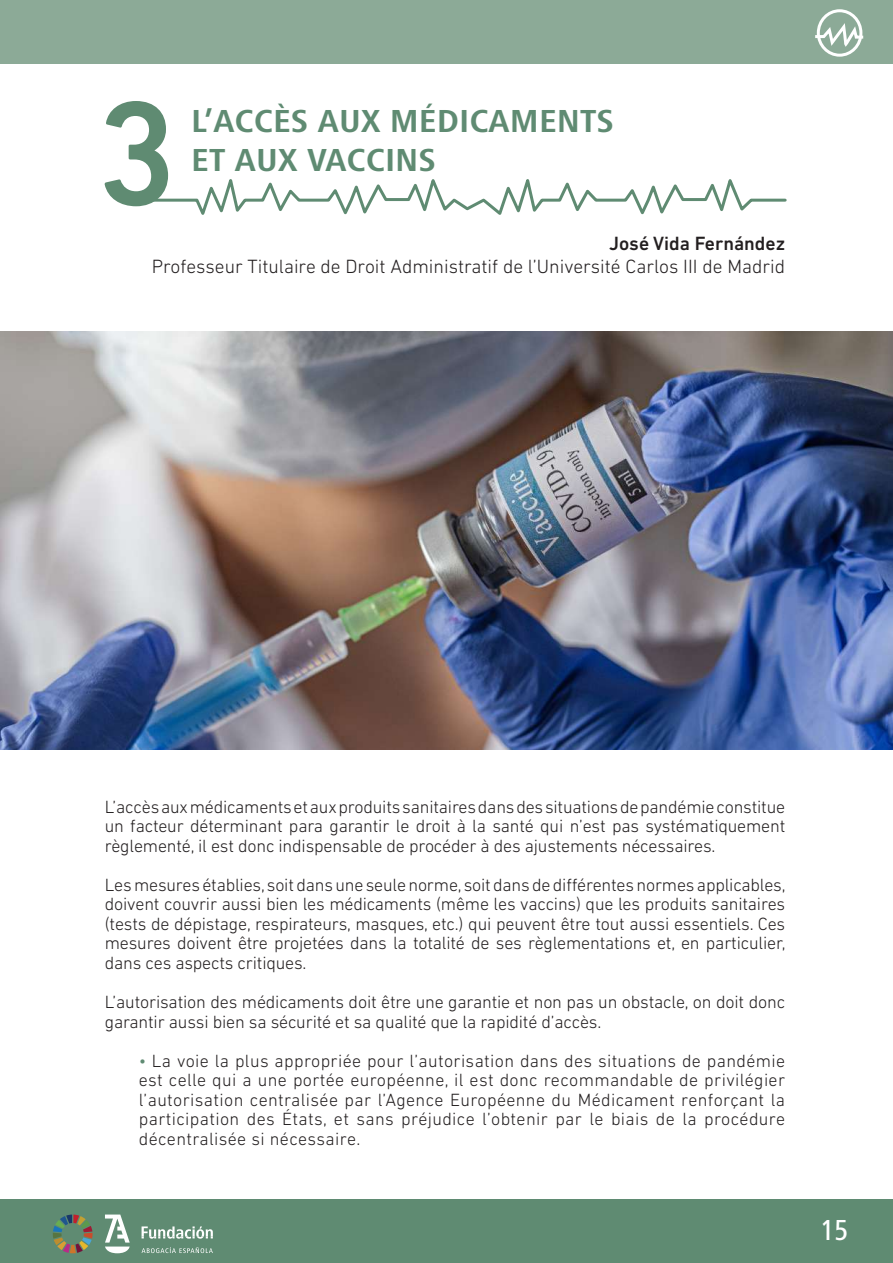
<style>
.page{position:relative;width:893px;height:1263px;background:#fff}
.page>*{position:absolute;margin:0;border:0;box-sizing:border-box;transform-origin:0 0}
.t1{font:500 150px "DIN Next LT Pro";color:#5f8b72}
.t2{font:700 condensed 33px/39px "Frutiger Next Pro";color:#5f8b72;scale:1.13 1}
.t3{font:500 condensed 30px "Frutiger Next Pro";color:#fff}
.t4{font:300 19.5px "DIN Next LT Pro";color:#231f20}
.t5{font:500 19.5px "DIN Next LT Pro";color:#231f20}
.t6{font:300 18px/19.5px "DIN Next LT Pro";letter-spacing:-.01em;color:#231f20;text-align:justify}
.s1{color:#5f8b72}
</style>
<div class="page">
<div style="left:0;top:1199px;width:893px;height:64px;background:#5f8b72"></div>
<div style="left:0;top:0;width:893px;height:64px;background:#8caa97"></div>
<div style="left:817px;top:9px;width:45px;height:48px;border:3px solid #fff;border-radius:50%"></div>
<svg style="left:815px;top:22px;width:49px;height:28px"></svg>
<svg style="left:105px;top:1214px;width:25px;height:39px"></svg>
<svg style="left:142px;top:1226px;width:71px;height:13px"></svg>
<svg style="left:142px;top:1247px;width:71px;height:6px"></svg>
<svg style="left:53px;top:1214px;width:40px;height:39px"></svg>
<img style="left:0;top:332px;width:892px;height:418px">
<svg style="left:128px;top:179px;width:659px;height:36px"></svg>
<h1 class="t1" style="left:95px;top:67px;width:84px">3</h1>
<h2 class="t2" style="left:191px;top:101px;width:375px">L’ACCÈS AUX MÉDICAMENTS<br>ET AUX VACCINS</h2>
<p class="t5" style="left:609px;top:232px;width:177px">José Vida Fernández</p>
<p class="t4" style="left:152px;top:255px;width:635px">Professeur Titulaire de Droit Administratif de l’Université Carlos III de Madrid</p>
<p class="t6" style="left:105px;top:797px;width:682px">L’accès aux médicaments et aux produits sanitaires dans des situations de pandémie constitue un facteur déterminant para garantir le droit à la santé qui n’est pas systématiquement règlementé, il est donc indispensable de procéder à des ajustements nécessaires.</p>
<p class="t6" style="left:105px;top:875px;width:682px">Les mesures établies, soit dans une seule norme, soit dans de différentes normes applicables, doivent couvrir aussi bien les médicaments (même les vaccins) que les produits sanitaires (tests de dépistage, respirateurs, masques, etc.) qui peuvent être tout aussi essentiels. Ces mesures doivent être projetées dans la totalité de ses règlementations et, en particulier, dans ces aspects critiques.</p>
<p class="t6" style="left:105px;top:992px;width:682px">L’autorisation des médicaments doit être une garantie et non pas un obstacle, on doit donc garantir aussi bien sa sécurité et sa qualité que la rapidité d’accès.</p>
<p class="t6" style="left:139px;top:1050px;width:648px"><span class="s1">•</span> La voie la plus appropriée pour l’autorisation dans des situations de pandémie est celle qui a une portée européenne, il est donc recommandable de privilégier l’autorisation centralisée par l’Agence Européenne du Médicament renforçant la participation des États, et sans préjudice l’obtenir par le biais de la procédure décentralisée si nécessaire.</p>
<h3 class="t3" style="left:820px;top:1213px;width:30px">15</h3>
</div>
